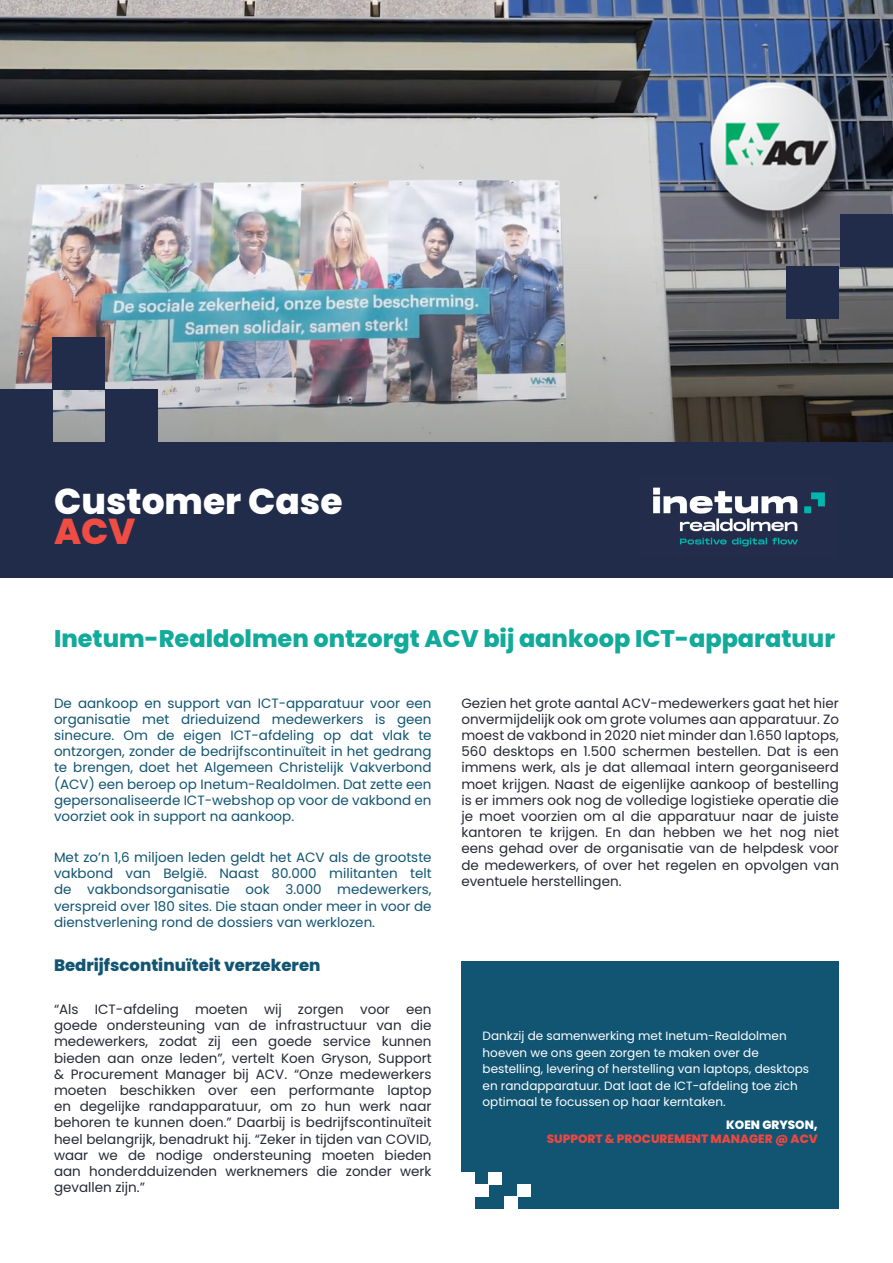
<style>
.page{position:relative;width:893px;height:1263px;background:#fff}
.page>*{position:absolute;margin:0;border:0;box-sizing:border-box;transform-origin:0 0}
.t1{font:800 36px "Poppins";color:#fff}
.t2{font:800 36px "Poppins";color:#ef4d44}
.Title_intro{font:800 24px "Poppins";color:#12ab9b}
.Content{font:800 16.5px "Poppins";color:#115573}
.Content-2{font:13.5px/16.2px "Poppins";color:#272936;text-align:justify}
.Content-3{font:13.5px/16.2px "Poppins";color:#115573;text-align:justify}
.t3{font:12px/16.5px "Poppins";color:#fff}
.t4{font:800 12px/14.4px "Poppins";color:#ef463f;text-align:right}
.s1{color:#fff}
</style>
<div class="page">
<div style="left:0;top:441px;width:893px;height:137px;background:#212c4a"></div>
<img style="left:653px;top:487px;width:172px;height:60px">
<img style="left:0;top:0;width:893px;height:441px">
<div style="left:0;top:389px;width:52px;height:52px;background:#212c4a"></div>
<div style="left:52px;top:338px;width:52px;height:52px;background:#212c4a"></div>
<div style="left:105px;top:389px;width:52px;height:52px;background:#212c4a"></div>
<div style="left:787px;top:267px;width:52px;height:52px;background:#212c4a"></div>
<div style="left:841px;top:215px;width:52px;height:52px;background:#212c4a"></div>
<div style="left:461px;top:962px;width:378px;height:247px;background:#115573"></div>
<div style="left:461px;top:1197px;width:14px;height:12px;background:#fff"></div>
<div style="left:461px;top:1184px;width:14px;height:13px;background:#fff"></div>
<div style="left:504px;top:1197px;width:13px;height:12px;background:#fff"></div>
<div style="left:475px;top:1184px;width:13px;height:13px;background:#fff"></div>
<div style="left:461px;top:1172px;width:14px;height:12px;background:#fff"></div>
<div style="left:488px;top:1172px;width:14px;height:12px;background:#fff"></div>
<div style="left:517px;top:1184px;width:14px;height:13px;background:#fff"></div>
<p class="t1" style="left:54px;top:480px;width:290px">Customer Case</p>
<p class="t2" style="left:54px;top:510px;width:83px">ACV</p>
<p class="Title_intro" style="left:54px;top:625px;width:783px">Inetum-Realdolmen ontzorgt ACV bij aankoop ICT-apparatuur</p>
<p class="Content-3" style="left:54px;top:695px;width:379px">De aankoop en support van ICT-apparatuur voor een organisatie met drieduizend medewerkers is geen sinecure. Om de eigen ICT-afdeling op dat vlak te ontzorgen, zonder de bedrijfscontinuïteit in het gedrang te brengen, doet het Algemeen Christelijk Vakverbond (ACV) een beroep op Inetum-Realdolmen. Dat zette een gepersonaliseerde ICT-webshop op voor de vakbond en voorziet ook in support na aankoop.</p>
<p class="Content-3" style="left:54px;top:849px;width:379px">Met zo’n 1,6 miljoen leden geldt het ACV als de grootste vakbond van België. Naast 80.000 militanten telt de vakbondsorganisatie ook 3.000 medewerkers, verspreid over 180 sites. Die staan onder meer in voor de dienstverlening rond de dossiers van werklozen.</p>
<p class="Content" style="left:54px;top:956px;width:268px">Bedrijfscontinuïteit verzekeren</p>
<p class="Content-2" style="left:54px;top:1001px;width:379px">“Als ICT-afdeling moeten wij zorgen voor een goede ondersteuning van de infrastructuur van die medewerkers, zodat zij een goede service kunnen bieden aan onze leden”, vertelt Koen Gryson, Support &amp; Procurement Manager bij ACV. “Onze medewerkers moeten beschikken over een performante laptop en degelijke randapparatuur, om zo hun werk naar behoren te kunnen doen.” Daarbij is bedrijfscontinuïteit heel belangrijk, benadrukt hij. “Zeker in tijden van COVID, waar we de nodige ondersteuning moeten bieden aan honderdduizenden werknemers die zonder werk gevallen zijn.”</p>
<p class="Content-2" style="left:461px;top:695px;width:379px">Gezien het grote aantal ACV-medewerkers gaat het hier onvermijdelijk ook om grote volumes aan apparatuur. Zo moest de vakbond in 2020 niet minder dan 1.650 laptops, 560 desktops en 1.500 schermen bestellen. Dat is een immens werk, als je dat allemaal intern georganiseerd moet krijgen. Naast de eigenlijke aankoop of bestelling is er immers ook nog de volledige logistieke operatie die je moet voorzien om al die apparatuur naar de juiste kantoren te krijgen. En dan hebben we het nog niet eens gehad over de organisatie van de helpdesk voor de medewerkers, of over het regelen en opvolgen van eventuele herstellingen.</p>
<p class="t3" style="left:483px;top:1028px;width:328px">Dankzij de samenwerking met Inetum-Realdolmen hoeven we ons geen zorgen te maken over de bestelling, levering of herstelling van laptops, desktops en randapparatuur. Dat laat de ICT-afdeling toe zich optimaal te focussen op haar kerntaken.</p>
<p class="t4" style="left:547px;top:1117px;width:272px"><span class="s1">KOEN GRYSON,<br></span>SUPPORT &amp; PROCUREMENT MANAGER @ ACV</p>
</div>
